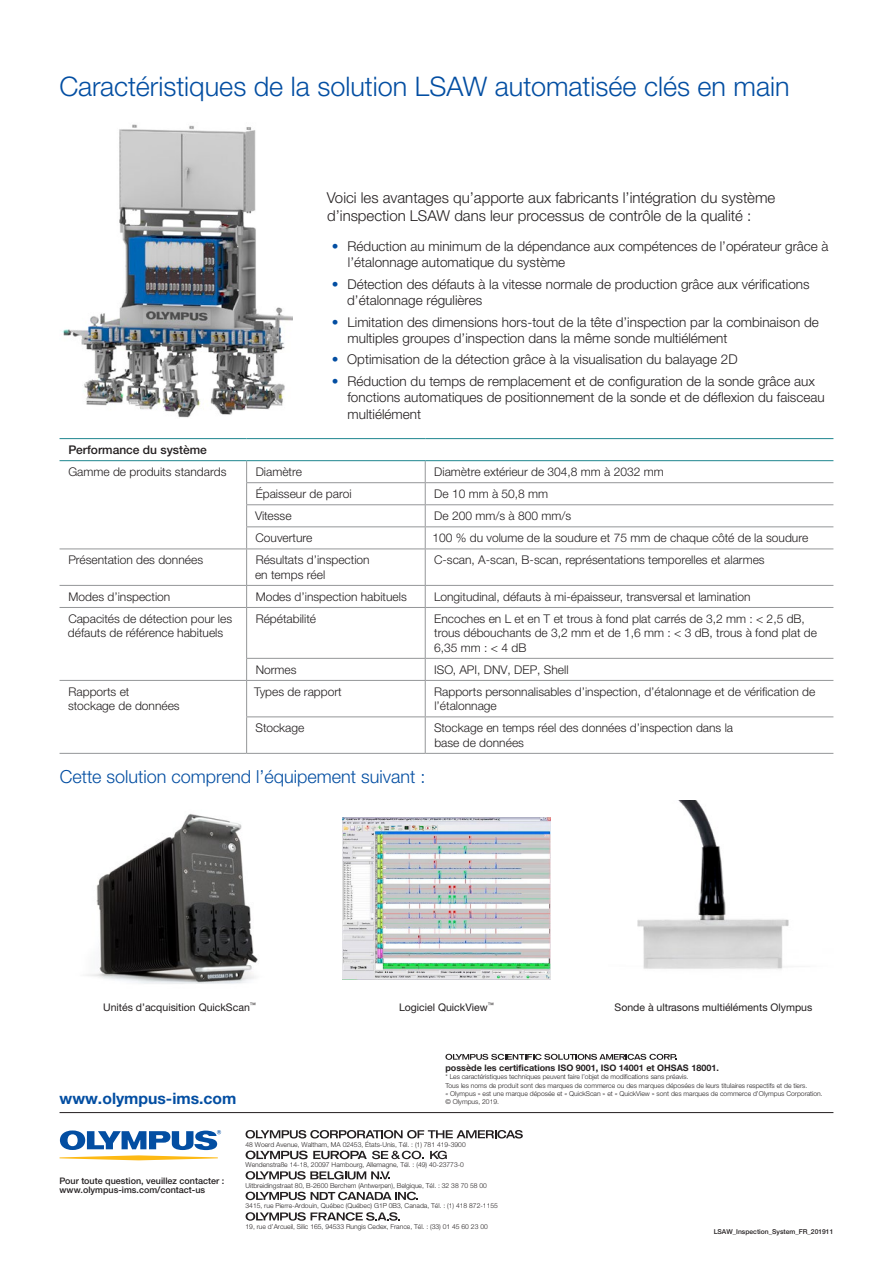
<style>
.page{position:relative;width:893px;height:1263px;background:#fff}
.page>*{position:absolute;margin:0;border:0;box-sizing:border-box;transform-origin:0 0}
.Title_1B{font:300 27px "Helvetica Neue LTW1 G";color:#034ea2}
.Title_3{font:300 18px "Helvetica Neue LTW1 G";color:#034ea2}
.t1{font:700 15.75px "Helvetica Neue LTW1 G";color:#034ea2}
.Text{font:300 15px/18px "Helvetica Neue LTW1 G";color:#231f20}
.t2{font:300 13.5px/16.2px "Helvetica Neue LTW1 G";color:#231f20}
.Table_cell_text{font:300 12px/14.4px "Helvetica Neue LTW1 G";color:#231f20}
.Table_column_header{font:500 12px "Helvetica Neue LTW1 G";color:#231f20}
.t3{font:10.5px "Helvetica Neue LTW1 G";color:#231f20}
.t4{font:500 9px/9px "Helvetica Neue LTW1 G";color:#231f20}
.t5{font:700 9px "Helvetica Neue LTW1 G";color:#231f20}
.t6{font:300 6.75px/8.2px "Helvetica Neue LTW1 G";color:#231f20}
.t7{font:500 6.75px "Helvetica Neue LTW1 G";color:#231f20}
.s1{color:#034ea2}
</style>
<div class="page">
<svg style="left:60px;top:1130px;width:161px;height:30px"></svg>
<hr style="left:60px;top:1112px;width:773px;height:1px;background:#231f20">
<svg style="left:246px;top:1130px;width:277px;height:8px"></svg>
<svg style="left:430px;top:1151px;width:17px;height:8px"></svg>
<svg style="left:246px;top:1150px;width:178px;height:9px"></svg>
<svg style="left:246px;top:1171px;width:144px;height:8px"></svg>
<svg style="left:246px;top:1192px;width:172px;height:8px"></svg>
<svg style="left:246px;top:1212px;width:154px;height:9px"></svg>
<svg style="left:445px;top:1054px;width:232px;height:6px"></svg>
<img style="left:62px;top:124px;width:230px;height:294px">
<hr style="left:246px;top:482px;width:179px;height:1px;background:#949698">
<hr style="left:425px;top:482px;width:408px;height:1px;background:#949698">
<hr style="left:246px;top:504px;width:179px;height:1px;background:#949698">
<hr style="left:425px;top:504px;width:408px;height:1px;background:#949698">
<hr style="left:246px;top:526px;width:179px;height:1px;background:#949698">
<svg style="left:246px;top:461px;width:1px;height:87px"></svg>
<hr style="left:425px;top:526px;width:408px;height:1px;background:#949698">
<svg style="left:425px;top:461px;width:1px;height:87px"></svg>
<hr style="left:60px;top:548px;width:187px;height:1px;background:#949698">
<hr style="left:247px;top:548px;width:178px;height:1px;background:#949698">
<hr style="left:246px;top:549px;width:1px;height:36px;background:#949698">
<hr style="left:425px;top:548px;width:408px;height:1px;background:#949698">
<hr style="left:425px;top:549px;width:1px;height:36px;background:#949698">
<hr style="left:60px;top:585px;width:187px;height:1px;background:#949698">
<hr style="left:247px;top:585px;width:178px;height:1px;background:#949698">
<svg style="left:246px;top:586px;width:1px;height:21px"></svg>
<hr style="left:425px;top:585px;width:408px;height:1px;background:#949698">
<svg style="left:425px;top:586px;width:1px;height:21px"></svg>
<hr style="left:60px;top:607px;width:187px;height:1px;background:#949698">
<hr style="left:247px;top:607px;width:178px;height:1px;background:#949698">
<hr style="left:246px;top:608px;width:1px;height:50px;background:#949698">
<hr style="left:425px;top:607px;width:408px;height:1px;background:#949698">
<hr style="left:425px;top:608px;width:1px;height:50px;background:#949698">
<hr style="left:246px;top:658px;width:179px;height:1px;background:#949698">
<svg style="left:246px;top:659px;width:1px;height:21px"></svg>
<hr style="left:425px;top:658px;width:408px;height:1px;background:#949698">
<svg style="left:425px;top:659px;width:1px;height:21px"></svg>
<hr style="left:60px;top:680px;width:187px;height:1px;background:#949698">
<hr style="left:247px;top:680px;width:178px;height:1px;background:#949698">
<hr style="left:246px;top:681px;width:1px;height:35px;background:#949698">
<hr style="left:425px;top:680px;width:408px;height:1px;background:#949698">
<hr style="left:425px;top:681px;width:1px;height:35px;background:#949698">
<hr style="left:246px;top:716px;width:179px;height:1px;background:#949698">
<hr style="left:246px;top:717px;width:1px;height:36px;background:#949698">
<hr style="left:425px;top:716px;width:408px;height:1px;background:#949698">
<hr style="left:425px;top:717px;width:1px;height:36px;background:#949698">
<hr style="left:60px;top:753px;width:187px;height:1px;background:#949698">
<hr style="left:247px;top:753px;width:178px;height:1px;background:#949698">
<hr style="left:425px;top:753px;width:408px;height:1px;background:#949698">
<hr style="left:60px;top:438px;width:187px;height:1px;background:#37939b">
<hr style="left:247px;top:438px;width:178px;height:1px;background:#37939b">
<hr style="left:425px;top:438px;width:408px;height:1px;background:#37939b">
<hr style="left:60px;top:460px;width:187px;height:1px;background:#37939b">
<hr style="left:247px;top:460px;width:178px;height:1px;background:#37939b">
<hr style="left:425px;top:460px;width:408px;height:1px;background:#37939b">
<img style="left:87px;top:814px;width:171px;height:170px">
<img style="left:343px;top:817px;width:207px;height:162px">
<img style="left:637px;top:800px;width:152px;height:170px">
<p class="Title_1B" style="left:60px;top:70px;width:731px">Caractéristiques de la solution LSAW automatisée clés en main</p>
<p class="Text" style="left:327px;top:189px;width:450px">Voici les avantages qu’apporte aux fabricants l’intégration du système d’inspection LSAW dans leur processus de contrôle de la qualité :</p>
<p class="t2" style="left:348px;top:238px;width:482px;text-indent:-16px"><span class="s1">•</span> Réduction au minimum de la dépendance aux compétences de l’opérateur grâce à l’étalonnage automatique du système</p>
<p class="t2" style="left:347px;top:276px;width:464px;text-indent:-15px"><span class="s1">•</span> Détection des défauts à la vitesse normale de production grâce aux vérifications d’étalonnage régulières</p>
<p class="t2" style="left:348px;top:314px;width:473px;text-indent:-16px"><span class="s1">•</span> Limitation des dimensions hors-tout de la tête d’inspection par la combinaison de multiples groupes d’inspection dans la même sonde multiélément</p>
<p class="t2" style="left:332px;top:351px;width:407px"><span class="s1">•</span> Optimisation de la détection grâce à la visualisation du balayage 2D</p>
<p class="t2" style="left:347px;top:373px;width:479px;text-indent:-16px"><span class="s1">•</span> Réduction du temps de remplacement et de configuration de la sonde grâce aux fonctions automatiques de positionnement de la sonde et de déflexion du faisceau multiélément</p>
<p class="Table_column_header" style="left:69px;top:442px;width:140px">Performance du système</p>
<p class="Table_cell_text" style="left:68px;top:464px;width:160px">Gamme de produits standards</p>
<p class="Table_cell_text" style="left:256px;top:464px;width:48px">Diamètre</p>
<p class="Table_cell_text" style="left:434px;top:464px;width:231px">Diamètre extérieur de 304,8 mm à 2032 mm</p>
<p class="Table_cell_text" style="left:256px;top:486px;width:98px">Épaisseur de paroi</p>
<p class="Table_cell_text" style="left:434px;top:486px;width:116px">De 10 mm à 50,8 mm</p>
<p class="Table_cell_text" style="left:255px;top:509px;width:38px">Vitesse</p>
<p class="Table_cell_text" style="left:434px;top:509px;width:138px">De 200 mm/s à 800 mm/s</p>
<p class="Table_cell_text" style="left:255px;top:531px;width:59px">Couverture</p>
<p class="Table_cell_text" style="left:432px;top:531px;width:377px">100 % du volume de la soudure et 75 mm de chaque côté de la soudure</p>
<p class="Table_cell_text" style="left:69px;top:553px;width:136px">Présentation des données</p>
<p class="Table_cell_text" style="left:255px;top:553px;width:116px">Résultats d’inspection en temps réel</p>
<p class="Table_cell_text" style="left:434px;top:553px;width:332px">C-scan, A-scan, B-scan, représentations temporelles et alarmes</p>
<p class="Table_cell_text" style="left:69px;top:589px;width:103px">Modes d’inspection</p>
<p class="Table_cell_text" style="left:256px;top:589px;width:153px">Modes d’inspection habituels</p>
<p class="Table_cell_text" style="left:434px;top:589px;width:318px">Longitudinal, défauts à mi-épaisseur, transversal et lamination</p>
<p class="Table_cell_text" style="left:68px;top:611px;width:166px">Capacités de détection pour les défauts de référence habituels</p>
<p class="Table_cell_text" style="left:256px;top:611px;width:62px">Répétabilité</p>
<p class="Table_cell_text" style="left:434px;top:611px;width:384px">Encoches en L et en T et trous à fond plat carrés de 3,2 mm : &lt; 2,5 dB, trous débouchants de 3,2 mm et de 1,6 mm : &lt; 3 dB, trous à fond plat de<br>6,35 mm : &lt; 4 dB</p>
<p class="Table_cell_text" style="left:256px;top:662px;width:42px">Normes</p>
<p class="Table_cell_text" style="left:434px;top:662px;width:136px">ISO, API, DNV, DEP, Shell</p>
<p class="Table_cell_text" style="left:68px;top:684px;width:113px">Rapports et<br>stockage de données</p>
<p class="Table_cell_text" style="left:254px;top:684px;width:89px">Types de rapport</p>
<p class="Table_cell_text" style="left:434px;top:684px;width:383px">Rapports personnalisables d’inspection, d’étalonnage et de vérification de l’étalonnage</p>
<p class="Table_cell_text" style="left:255px;top:721px;width:50px">Stockage</p>
<p class="Table_cell_text" style="left:434px;top:721px;width:301px">Stockage en temps réel des données d’inspection dans la base de données</p>
<p class="Title_3" style="left:60px;top:765px;width:367px">Cette solution comprend l’équipement suivant :</p>
<p class="t3" style="left:103px;top:1000px;width:154px">Unités d’acquisition QuickScan<sup>™</sup></p>
<p class="t3" style="left:399px;top:1000px;width:96px">Logiciel QuickView<sup>™</sup></p>
<p class="t3" style="left:615px;top:1000px;width:199px">Sonde à ultrasons multiéléments Olympus</p>
<h3 class="t1" style="left:60px;top:1089px;width:178px">www.olympus-ims.com</h3>
<p class="t5" style="left:445px;top:1062px;width:275px">possède les certifications ISO 9001, ISO 14001 et OHSAS 18001.</p>
<p class="t6" style="left:445px;top:1073px;width:379px">* Les caractéristiques techniques peuvent faire l’objet de modifications sans préavis.<br>Tous les noms de produit sont des marques de commerce ou des marques déposées de leurs titulaires respectifs et de tiers.<br>« Olympus » est une marque déposée et « QuickScan » et « QuickView » sont des marques de commerce d’Olympus Corporation. © Olympus, 2019.</p>
<p class="t4" style="left:60px;top:1176px;width:166px">Pour toute question, veuillez contacter : www.olympus-ims.com/contact-us</p>
<p class="t6" style="left:246px;top:1140px;width:222px">48 Woerd Avenue, Waltham, MA 02453, États-Unis, Tél. : (1) 781 419-3900</p>
<p class="t6" style="left:246px;top:1161px;width:220px">Wendenstraße 14-18, 20097 Hambourg, Allemagne, Tél. : (49) 40-23773-0</p>
<p class="t6" style="left:246px;top:1181px;width:243px">Uitbreidingstraat 80, B-2600 Berchem (Antwerpen), Belgique, Tél. : 32 38 70 58 00</p>
<p class="t6" style="left:246px;top:1202px;width:254px">3415, rue Pierre-Ardouin, Québec (Québec) G1P 0B3, Canada, Tél. : (1) 418 872-1155</p>
<p class="t6" style="left:246px;top:1222px;width:244px">19, rue d’Arcueil, Silic 165, 94533 Rungis Cedex, France, Tél. : (33) 01 45 60 23 00</p>
<p class="t7" style="left:714px;top:1227px;width:121px">LSAW_Inspection_System_FR_201911</p>
</div>
